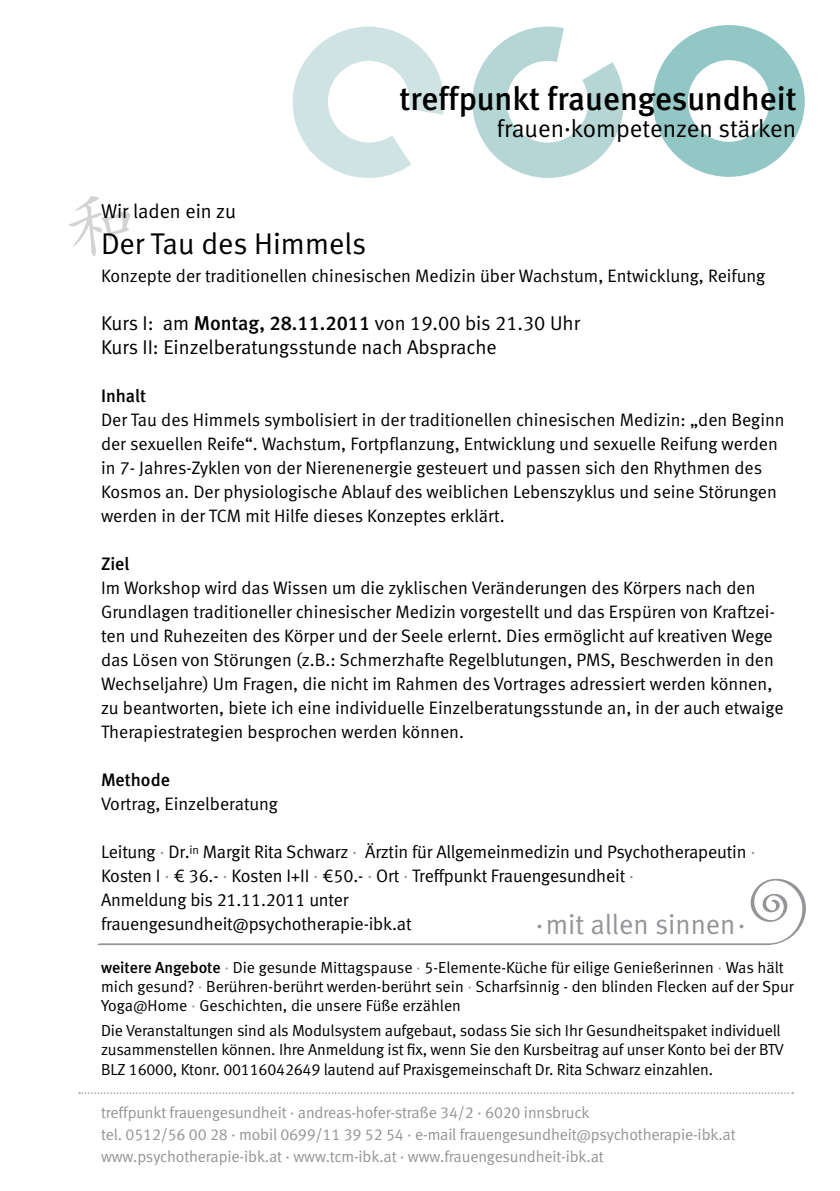
<style>
.page{position:relative;width:840px;height:1191px;background:#fff}
.page>*{position:absolute;margin:0;border:0;box-sizing:border-box;transform-origin:0 0}
.t1{font:33px "Meta Medium CELF";color:#000}
.t2{font:30px "Meta Normal LF";color:#000}
.t3{font:28px "Meta Normal CELF";color:#939598}
.t4{font:24.6px "Meta Normal CELF";color:#000}
.t5{font:20px/24px "Meta Normal LF";letter-spacing:-.005em;color:#000}
.t6{font:18px/24px "Meta Normal LF";letter-spacing:-.005em;color:#000}
.t7{font:18px "Meta Medium LF";color:#000}
.t8{font:16px/19.2px "Meta Normal LF";letter-spacing:-.01em;color:#000}
.t9{font:16px/22px "Meta Normal LF";letter-spacing:-.01em;color:#939598}
.s1{font-family:"Meta Medium LF"}
.s2{color:#939598}
</style>
<div class="page">
<svg style="left:472px;top:27px;width:152px;height:151px"></svg>
<svg style="left:292px;top:27px;width:152px;height:151px"></svg>
<svg style="left:652px;top:25px;width:152px;height:152px"></svg>
<svg style="left:79px;top:1092px;width:713px;height:1px"></svg>
<svg style="left:97px;top:878px;width:709px;height:67px"></svg>
<svg style="left:69px;top:196px;width:62px;height:60px"></svg>
<h1 class="t1" style="left:399px;top:79px;width:398px">treffpunkt frauengesundheit</h1>
<h3 class="t4" style="left:496px;top:114px;width:301px">frauen.kompetenzen stärken</h3>
<p class="t5" style="left:101px;top:199px;width:136px">Wir laden ein zu</p>
<h2 class="t2" style="left:101px;top:226px;width:266px">Der Tau des Himmels</h2>
<p class="t6" style="left:101px;top:263px;width:665px">Konzepte der traditionellen chinesischen Medizin über Wachstum, Entwicklung, Reifung</p>
<p class="t5" style="left:101px;top:311px;width:480px">Kurs I: am <span class="s1">Montag, 28.11.2011</span> von 19.00 bis 21.30 Uhr<br>Kurs II: Einzelberatungsstunde nach Absprache</p>
<p class="t7" style="left:101px;top:385px;width:46px">Inhalt</p>
<p class="t6" style="left:101px;top:407px;width:685px">Der Tau des Himmels symbolisiert in der traditionellen chinesischen Medizin: „den Beginn der sexuellen Reife“. Wachstum, Fortpflanzung, Entwicklung und sexuelle Reifung werden in 7- Jahres-Zyklen von der Nierenenergie gesteuert und passen sich den Rhythmen des Kosmos an. Der physiologische Ablauf des weiblichen Lebenszyklus und seine Störungen werden in der TCM mit Hilfe dieses Konzeptes erklärt.</p>
<p class="t7" style="left:101px;top:553px;width:30px">Ziel</p>
<p class="t6" style="left:101px;top:575px;width:683px">Im Workshop wird das Wissen um die zyklischen Veränderungen des Körpers nach den Grundlagen traditioneller chinesischer Medizin vorgestellt und das Erspüren von Kraftzei&shy;ten und Ruhezeiten des Körper und der Seele erlernt. Dies ermöglicht auf kreativen Wege das Lösen von Störungen (z.B.: Schmerzhafte Regelblutungen, PMS, Beschwerden in den Wechseljahre) Um Fragen, die nicht im Rahmen des Vortrages adressiert werden können, zu beantworten, biete ich eine individuelle Einzelberatungsstunde an, in der auch etwaige Therapiestrategien besprochen werden können.</p>
<p class="t7" style="left:101px;top:769px;width:70px">Methode</p>
<p class="t6" style="left:101px;top:791px;width:178px">Vortrag, Einzelberatung</p>
<p class="t6" style="left:101px;top:839px;width:655px">Leitung <span class="s2">·</span> Dr.<sup>in</sup> Margit Rita Schwarz <span class="s2">·</span> Ärztin für Allgemeinmedizin und Psychotherapeutin <span class="s2">· </span>Kosten I <span class="s2">·</span> € 36.- <span class="s2">·</span> Kosten I+II <span class="s2">·</span> €50.- <span class="s2">·</span> Ort <span class="s2">·</span> Treffpunkt Frauengesundheit <span class="s2">·<br></span>Anmeldung bis 21.11.2011 unter<br>frauengesundheit@psychotherapie-ibk.at</p>
<h3 class="t3" style="left:535px;top:907px;width:211px">.mit allen sinnen.</h3>
<p class="t8" style="left:101px;top:957px;width:694px"><span class="s1">weitere Angebote</span> <span class="s2">·</span> Die gesunde Mittagspause <span class="s2">·</span> 5-Elemente-Küche für eilige Genießerinnen <span class="s2">·</span> Was hält mich gesund? <span class="s2">·</span> Berühren-berührt werden-berührt sein <span class="s2">·</span> Scharfsinnig - den blinden Flecken auf der Spur<br>Yoga@Home <span class="s2">·</span> Geschichten, die unsere Füße erzählen</p>
<p class="t8" style="left:101px;top:1021px;width:684px">Die Veranstaltungen sind als Modulsystem aufgebaut, sodass Sie sich Ihr Gesundheitspaket individuell zusammenstellen können. Ihre Anmeldung ist fix, wenn Sie den Kursbeitrag auf unser Konto bei der BTV<br>BLZ 16000, Ktonr. 00116042649 lautend auf Praxisgemeinschaft Dr. Rita Schwarz einzahlen.</p>
<p class="t9" style="left:101px;top:1101px;width:636px">treffpunkt frauengesundheit · andreas-hofer-straße 34/2 · 6020 innsbruck<br>tel. 0512/56 00 28 · mobil 0699/11 39 52 54 · e-mail frauengesundheit@psychotherapie-ibk.at www.psychotherapie-ibk.at · www.tcm-ibk.at · www.frauengesundheit-ibk.at</p>
</div>
